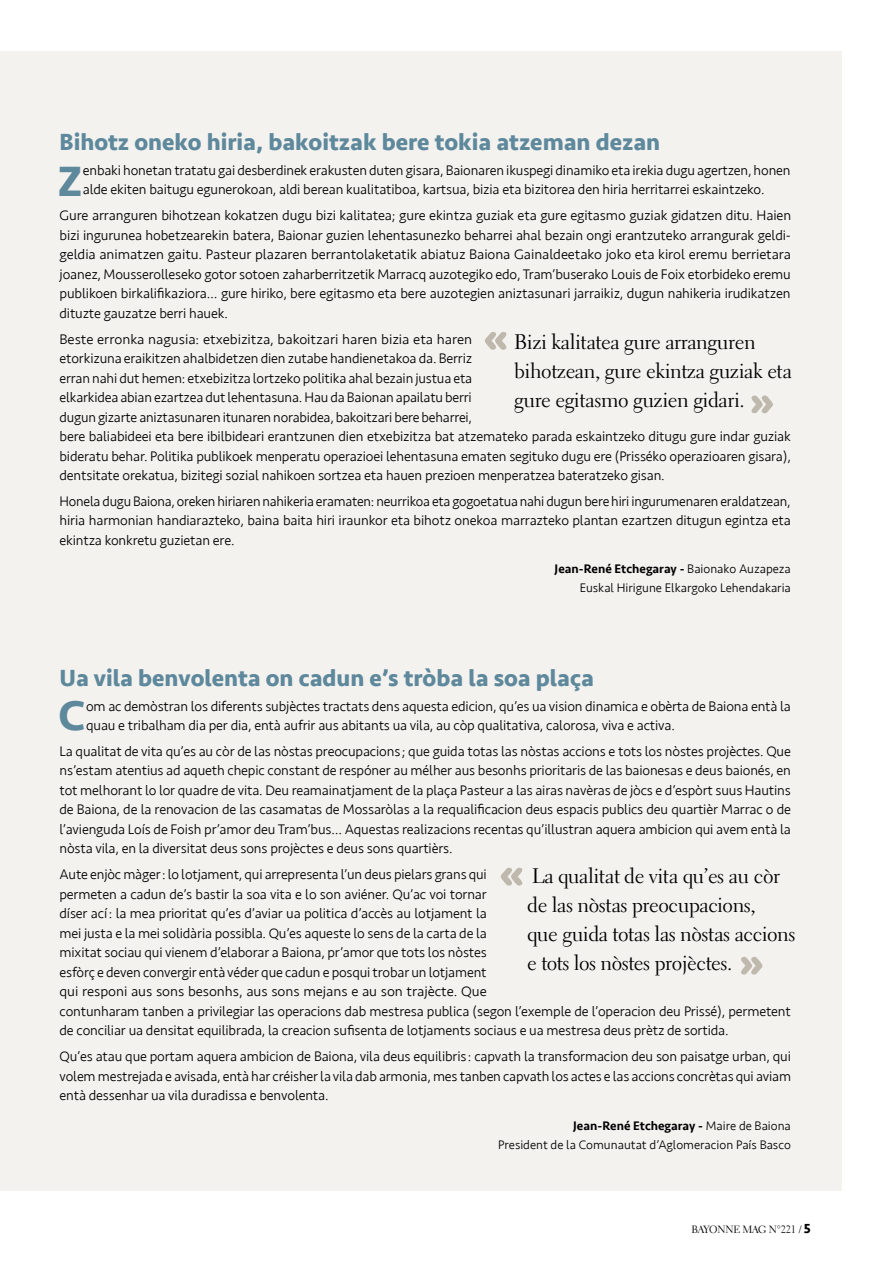
<style>
.page{position:relative;width:893px;height:1263px;background:#fff}
.page>*{position:absolute;margin:0;border:0;box-sizing:border-box;transform-origin:0 0}
.t1{font:700 43.5px "Seravek";color:#5e889b}
.t2{font:700 24px "Seravek";color:#5e889b}
.t3{font:21px/29.2px "Electra LH";letter-spacing:-.02em;color:#000}
.t4{font:300 14.25px/19.5px "Seravek";letter-spacing:-.01em;color:#000;text-align:justify}
.t5{font:300 14.25px/19.5px "Seravek";letter-spacing:-.01em;color:#000;scale:1.04 1}
.t6{font:300 12.75px "Seravek";color:#000}
.t7{font:500 12.75px "Seravek";color:#000}
.t8{font:10.5px "Electra LH";letter-spacing:-.02em;color:#000}
.s1{font-weight:300}
.s2{font-family:"Seravek";font-weight:700;font-size:13.5px}
</style>
<div class="page">
<div style="left:0;top:51px;width:842px;height:1140px;background:#f3f2ef"></div>
<svg style="left:501px;top:868px;width:21px;height:17px"></svg>
<svg style="left:741px;top:957px;width:21px;height:17px"></svg>
<svg style="left:485px;top:332px;width:21px;height:18px"></svg>
<svg style="left:751px;top:395px;width:22px;height:18px"></svg>
<p class="t2" style="left:60px;top:123px;width:602px">Bihotz oneko hiria, bakoitzak bere tokia atzeman dezan</p>
<p class="t4" style="left:83px;top:161px;width:709px">enbaki honetan tratatu gai desberdinek erakusten duten gisara, Baionaren ikuspegi dinamiko eta irekia dugu agertzen, honen alde ekiten baitugu egunerokoan, aldi berean kualitatiboa, kartsua, bizia eta bizitorea den hiria herritarrei eskaintzeko.</p>
<p class="t4" style="left:60px;top:206px;width:733px">Gure arranguren bihotzean kokatzen dugu bizi kalitatea; gure ekintza guziak eta gure egitasmo guziak gidatzen ditu. Haien bizi ingurunea hobetzearekin batera, Baionar guzien lehentasunezko beharrei ahal bezain ongi erantzuteko arrangurak geldi&shy;geldia animatzen gaitu. Pasteur plazaren berrantolaketatik abiatuz Baiona Gainaldeetako joko eta kirol eremu berrietara joanez, Mousserolleseko gotor sotoen zaharberritzetik Marracq auzotegiko edo, Tram’buserako Louis de Foix etorbideko eremu publikoen birkalifikaziora… gure hiriko, bere egitasmo eta bere auzotegien aniztasunari jarraikiz, dugun nahikeria irudikatzen dituzte gauzatze berri hauek.</p>
<p class="t5" style="left:60px;top:329px;width:705px">Beste erronka nagusia: etxebizitza, bakoitzari haren bizia eta haren<br>etorkizuna eraikitzen ahalbidetzen dien zutabe handienetakoa da. Berriz<br>erran nahi dut hemen: etxebizitza lortzeko politika ahal bezain justua eta<br>elkarkidea abian ezartzea dut lehentasuna. Hau da Baionan apailatu berri<br>dugun gizarte aniztasunaren itunaren norabidea, bakoitzari bere beharrei,<br>bere baliabideei eta bere ibilbideari erantzunen dien etxebizitza bat atzemateko parada eskaintzeko ditugu gure indar guziak bideratu behar. Politika publikoek menperatu operazioei lehentasuna ematen segituko dugu ere (Prisséko operazioaren gisara), dentsitate orekatua, bizitegi sozial nahikoen sortzea eta hauen prezioen menperatzea bateratzeko gisan.</p>
<p class="t4" style="left:60px;top:492px;width:733px">Honela dugu Baiona, oreken hiriaren nahikeria eramaten: neurrikoa eta gogoetatua nahi dugun bere hiri ingurumenaren eraldatzean, hiria harmonian handiarazteko, baina baita hiri iraunkor eta bihotz onekoa marrazteko plantan ezartzen ditugun egintza eta ekintza konkretu guzietan ere.</p>
<p class="t1" style="left:57px;top:146px;width:26px">Z</p>
<p class="t3" style="left:514px;top:327px;width:280px">Bizi kalitatea gure arranguren bihotzean, gure ekintza guziak eta gure egitasmo guzien gidari.</p>
<p class="t7" style="left:555px;top:561px;width:238px">Jean-René Etchegaray - <span class="s1">Baionako Auzapeza</span></p>
<p class="t6" style="left:580px;top:580px;width:213px">Euskal Hirigune Elkargoko Lehendakaria</p>
<p class="t2" style="left:60px;top:658px;width:536px">Ua vila benvolenta on cadun e’s tròba la soa plaça</p>
<p class="t4" style="left:86px;top:696px;width:706px">om ac demòstran los diferents subjèctes tractats dens aquesta edicion, qu’es ua vision dinamica e obèrta de Baiona entà la quau e tribalham dia per dia, entà aufrir aus abitants ua vila, au còp qualitativa, calorosa, viva e activa.</p>
<p class="t4" style="left:60px;top:742px;width:733px">La qualitat de vita qu’es au còr de las nòstas preocupacions; que guida totas las nòstas accions e tots los nòstes projèctes. Que ns’estam atentius ad aqueth chepic constant de respóner au mélher aus besonhs prioritaris de las baionesas e deus baionés, en tot melhorant lo lor quadre de vita. Deu reamainatjament de la plaça Pasteur a las airas navèras de jòcs e d’espòrt suus Hautins de Baiona, de la renovacion de las casamatas de Mossaròlas a la requalificacion deus espacis publics deu quartièr Marrac o de l’avienguda Loís de Foish pr’amor deu Tram’bus… Aquestas realizacions recentas qu’illustran aquera ambicion qui avem entà la nòsta vila, en la diversitat deus sons projèctes e deus sons quartièrs.</p>
<p class="t4" style="left:60px;top:865px;width:733px;text-align:left">Aute enjòc màger: lo lotjament, qui arrepresenta l’un deus pielars grans qui<br>permeten a cadun de’s bastir la soa vita e lo son aviéner. Qu’ac voi tornar<br>díser ací: la mea prioritat qu’es d’aviar ua politica d’accès au lotjament la<br>mei justa e la mei solidària possibla. Qu’es aqueste lo sens de la carta de la<br>mixitat sociau qui vienem d’elaborar a Baiona, pr’amor que tots los nòstes<br>esfòrç e deven convergir entà véder que cadun e posqui trobar un lotjament<br>qui responi aus sons besonhs, aus sons mejans e au son trajècte. Que<br>contunharam tanben a privilegiar las operacions dab mestresa publica (segon l’exemple de l’operacion deu Prissé), permetent de conciliar ua densitat equilibrada, la creacion sufisenta de lotjaments sociaus e ua mestresa deus prètz de sortida.</p>
<p class="t4" style="left:60px;top:1047px;width:733px">Qu’es atau que portam aquera ambicion de Baiona, vila deus equilibris: capvath la transformacion deu son paisatge urban, qui volem mestrejada e avisada, entà har créisher la vila dab armonia, mes tanben capvath los actes e las accions concrètas qui aviam entà dessenhar ua vila duradissa e benvolenta.</p>
<p class="t1" style="left:58px;top:681px;width:29px">C</p>
<p class="t3" style="left:527px;top:861px;width:270px">La qualitat de vita qu’es au còr de las nòstas preocupacions,<br>que guida totas las nòstas accions e tots los nòstes projèctes.</p>
<p class="t7" style="left:573px;top:1118px;width:219px">Jean-René Etchegaray - <span class="s1">Maire de Baiona</span></p>
<p class="t6" style="left:498px;top:1137px;width:294px">President de la Comunautat d’Aglomeracion País Basco</p>
<p class="t8" style="left:691px;top:1223px;width:121px">BAYONNE MAG N°221 / <span class="s2">5</span></p>
</div>
